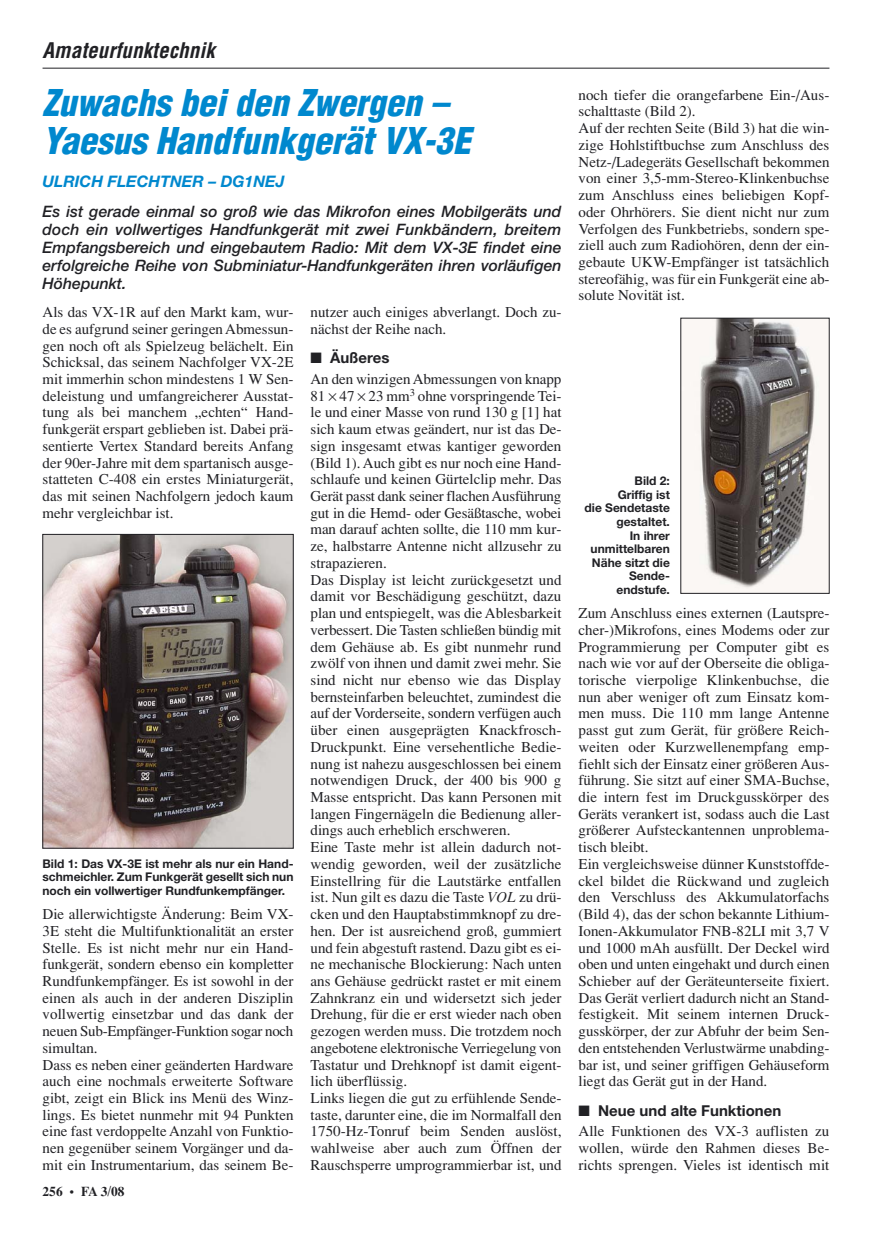
<style>
.page{position:relative;width:872px;height:1234px;background:#fff}
.page>*{position:absolute;margin:0;border:0;box-sizing:border-box;transform-origin:0 0}
.t1{font:italic 900 condensed 36px/37.5px "Helvetica";color:#0088ce}
.t2{font:italic 700 condensed 21px "Helvetica";color:#212125}
.t3{font:italic 700 15.9px "Helvetica Neue";color:#0088ce}
.t4{font:italic 500 15.75px/18px "Helvetica Neue";color:#212125;text-align:justify}
.t5{font:15px/16.6px "Times";color:#212125}
.t6{font:700 15px "Helvetica Neue";color:#212125}
.t7{font:700 13.5px "Times";color:#212125}
.t8{font:700 12px/13.5px "Helvetica Neue";color:#212125;text-align:justify}
.s1{font-style:italic}
</style>
<div class="page">
<hr style="left:43px;top:68px;width:786px;height:1px;background:#212125">
<img style="left:45px;top:536px;width:246px;height:310px">
<img style="left:682px;top:320px;width:145px;height:271px">
<h2 class="t2" style="left:43px;top:43px;width:174px">Amateurfunktechnik</h2>
<h1 class="t1" style="left:43px;top:88px;width:437px">Zuwachs beiden Zwergen –<br>Yaesus HandfunkgerätVX-3E</h1>
<p class="t3" style="left:43px;top:176px;width:244px">ULRICH FLECHTNER – DG1NEJ</p>
<p class="t4" style="left:43px;top:204px;width:520px">Es ist gerade einmal so groß wie das Mikrofon eines Mobilgeräts und doch ein vollwertiges Handfunkgerät mit zwei Funkbändern, breitem Empfangsbereich und eingebautem Radio: Mit dem VX-3E findet eine erfolgreiche Reihe von Subminiatur-Handfunkgeräten ihren vorläufigen Höhepunkt.</p>
<p class="t5" style="left:43px;top:305px;width:252px;text-align:justify">Als das VX-1R auf den Markt kam, wur&shy;de es aufgrund seiner geringen Abmessun&shy;gen noch oft als Spielzeug belächelt. Ein Schicksal, das seinem Nachfolger VX-2E mit immerhin schon mindestens 1 W Sen&shy;deleistung und umfangreicherer Ausstat&shy;tung als bei manchem „echten“ Hand&shy;funkgerät erspart geblieben ist. Dabei prä&shy;sentierte Vertex Standard bereits Anfang der 90er-Jahre mit dem spartanisch ausge&shy;statteten C-408 ein erstes Miniaturgerät, das mit seinen Nachfolgern jedoch kaum mehr vergleichbar ist.</p>
<p class="t8" style="left:43px;top:857px;width:252px">Bild 1: Das VX-3E ist mehr als nur ein Hand&shy;schmeichler. Zum Funkgerät gesellt sich nun noch ein vollwertiger Rundfunkempfänger.</p>
<p class="t5" style="left:43px;top:907px;width:252px">Die allerwichtigste Änderung: Beim VX-3E steht die Multifunktionalität an erster Stelle. Es ist nicht mehr nur ein Hand&shy;funkgerät, sondern ebenso ein kompletter Rundfunkempfänger. Es ist sowohl in der einen als auch in der anderen Disziplin vollwertig einsetzbar und das dank der neuen Sub-Empfänger-Funktion sogar noch simultan.<br>Dass es neben einer geänderten Hardware auch eine nochmals erweiterte Software gibt, zeigt ein Blick ins Menü des Winz&shy;lings. Es bietet nunmehr mit 94 Punkten eine fast verdoppelte Anzahl von Funktio&shy;nen gegenüber seinem Vorgänger und da&shy;mit ein Instrumentarium, das seinem Be-</p>
<p class="t7" style="left:43px;top:1186px;width:84px">256 • FA 3/08</p>
<p class="t5" style="left:310px;top:305px;width:252px">nutzer auch einiges abverlangt. Doch zu&shy;nächst der Reihe nach.</p>
<p class="t6" style="left:310px;top:352px;width:80px">■ Äußeres</p>
<p class="t5" style="left:310px;top:372px;width:252px">An den winzigen Abmessungen von knapp 81 47 23 mm<sup>3</sup> ohne vorspringende Tei&shy;le und einer Masse von rund 130 g [1] hat sich kaum etwas geändert, nur ist das De&shy;sign insgesamt etwas kantiger geworden (Bild 1). Auch gibt es nur noch eine Hand&shy;schlaufe und keinen Gürtelclip mehr. Das Gerät passt dank seiner flachen Ausführung gut in die Hemd- oder Gesäßtasche, wobei man darauf achten sollte, die 110 mm kur&shy;ze, halbstarre Antenne nicht allzusehr zu strapazieren.<br>Das Display ist leicht zurückgesetzt und damit vor Beschädigung geschützt, dazu plan und entspiegelt, was die Ablesbarkeit verbessert. Die Tasten schließen bündig mit dem Gehäuse ab. Es gibt nunmehr rund zwölf von ihnen und damit zwei mehr. Sie sind nicht nur ebenso wie das Display bernsteinfarben beleuchtet, zumindest die auf der Vorderseite, sondern verfügen auch über einen ausgeprägten Knackfrosch-Druckpunkt. Eine versehentliche Bedie&shy;nung ist nahezu ausgeschlossen bei einem notwendigen Druck, der 400 bis 900 g Masse entspricht. Das kann Personen mit langen Fingernägeln die Bedienung aller&shy;dings auch erheblich erschweren.<br>Eine Taste mehr ist allein dadurch not&shy;wendig geworden, weil der zusätzliche Einstellring für die Lautstärke entfallen ist. Nun gilt es dazu die Taste <span class="s1">VOL</span> zu drü&shy;cken und den Hauptabstimmknopf zu dre&shy;hen. Der ist ausreichend groß, gummiert und fein abgestuft rastend. Dazu gibt es ei&shy;ne mechanische Blockierung: Nach unten ans Gehäuse gedrückt rastet er mit einem Zahnkranz ein und widersetzt sich jeder Drehung, für die er erst wieder nach oben gezogen werden muss. Die trotzdem noch angebotene elektronische Verriegelung von Tastatur und Drehknopf ist damit eigent&shy;lich überflüssig.<br>Links liegen die gut zu erfühlende Sende&shy;taste, darunter eine, die im Normalfall den 1750-Hz-Tonruf beim Senden auslöst, wahlweise aber auch zum Öffnen der Rauschsperre umprogrammierbar ist, und</p>
<p class="t5" style="left:578px;top:88px;width:252px">noch tiefer die orangefarbene Ein-/Aus&shy;schalttaste (Bild 2).<br>Auf der rechten Seite (Bild 3) hat die win&shy;zige Hohlstiftbuchse zum Anschluss des Netz-/Ladegeräts Gesellschaft bekommen von einer 3,5-mm-Stereo-Klinkenbuchse zum Anschluss eines beliebigen Kopf&shy;oder Ohrhörers. Sie dient nicht nur zum Verfolgen des Funkbetriebs, sondern spe&shy;ziell auch zum Radiohören, denn der ein&shy;gebaute UKW-Empfänger ist tatsächlich stereofähig, was für ein Funkgerät eine ab&shy;solute Novität ist.</p>
<p class="t8" style="left:584px;top:475px;width:87px;text-align:right">Bild 2:<br>Griffig ist<br>die Sendetaste gestaltet.<br>In ihrer unmittelbaren<br>Nähe sitzt die<br>Sende&shy;endstufe.</p>
<p class="t5" style="left:578px;top:606px;width:252px">Zum Anschluss eines externen (Lautspre&shy;cher-)Mikrofons, eines Modems oder zur Programmierung per Computer gibt es nach wie vor auf der Oberseite die obliga&shy;torische vierpolige Klinkenbuchse, die nun aber weniger oft zum Einsatz kom&shy;men muss. Die 110 mm lange Antenne passt gut zum Gerät, für größere Reich&shy;weiten oder Kurzwellenempfang emp&shy;fiehlt sich der Einsatz einer größeren Aus&shy;führung. Sie sitzt auf einer SMA-Buchse, die intern fest im Druckgusskörper des Geräts verankert ist, sodass auch die Last größerer Aufsteckantennen unproblema&shy;tisch bleibt.<br>Ein vergleichsweise dünner Kunststoffde&shy;ckel bildet die Rückwand und zugleich den Verschluss des Akkumulatorfachs (Bild 4), das der schon bekannte Lithium-Ionen-Akkumulator FNB-82LI mit 3,7 V und 1000 mAh ausfüllt. Der Deckel wird oben und unten eingehakt und durch einen Schieber auf der Geräteunterseite fixiert.<br>Das Gerät verliert dadurch nicht an Stand&shy;festigkeit. Mit seinem internen Druck&shy;gusskörper, der zur Abfuhr der beim Sen&shy;den entstehenden Verlustwärme unabding&shy;bar ist, und seiner griffigen Gehäuseform liegt das Gerät gut in der Hand.</p>
<p class="t6" style="left:578px;top:1104px;width:204px">■ Neue und alte Funktionen</p>
<p class="t5" style="left:578px;top:1124px;width:252px;text-align:justify">Alle Funktionen des VX-3 auflisten zu wollen, würde den Rahmen dieses Be&shy;richts sprengen. Vieles ist identisch mit</p>
</div>
